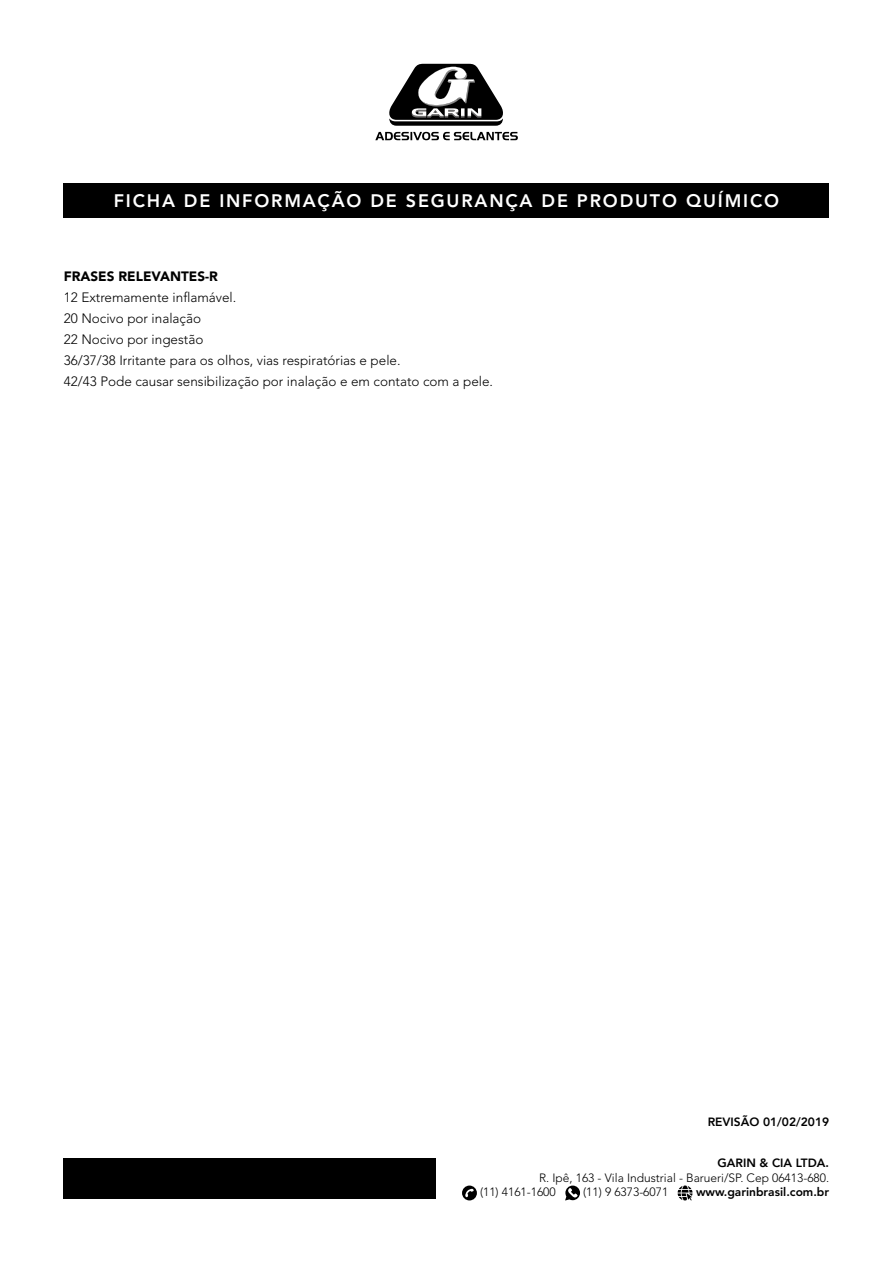
<style>
.page{position:relative;width:893px;height:1263px;background:#fff}
.page>*{position:absolute;margin:0;border:0;box-sizing:border-box;transform-origin:0 0}
.t1{font:800 18px "Avenir LT Std";letter-spacing:.1em;color:#fff}
.t2{font:300 13.5px/21px "Avenir LT Std";color:#000}
.t3{font:900 13.5px "Avenir LT Std";color:#000}
.t4{font:300 12px/14.4px "Avenir LT Std";color:#000}
.t5{font:800 12px "Avenir";color:#000}
.t6{font:800 12px "Avenir LT Std";color:#000}
</style>
<div class="page">
<svg style="left:462px;top:1185px;width:15px;height:15px"></svg>
<svg style="left:565px;top:1185px;width:15px;height:15px"></svg>
<svg style="left:678px;top:1185px;width:14px;height:15px"></svg>
<svg style="left:375px;top:132px;width:143px;height:8px"></svg>
<svg style="left:389px;top:64px;width:114px;height:62px"></svg>
<div style="left:64px;top:183px;width:765px;height:35px;background:#000"></div>
<div style="left:64px;top:1158px;width:372px;height:41px;background:#000"></div>
<h1 class="t1" style="left:114px;top:190px;width:667px">FICHA DE INFORMAÇÃO DE SEGURANÇA DE PRODUTO QUÍMICO</h1>
<p class="t3" style="left:64px;top:268px;width:156px">FRASES RELEVANTES-R</p>
<p class="t2" style="left:64px;top:287px;width:431px">12 Extremamente inflamável.<br>20 Nocivo por inalação<br>22 Nocivo por ingestão<br>36/37/38 Irritante para os olhos, vias respiratórias e pele.<br>42/43 Pode causar sensibilização por inalação e em contato com a pele.</p>
<p class="t5" style="left:708px;top:1113px;width:123px">REVISÃO 01/02/2019</p>
<p class="t5" style="left:718px;top:1154px;width:113px">GARIN &amp; CIA LTDA.</p>
<p class="t4" style="left:480px;top:1170px;width:351px;text-indent:59px">R. Ipê, 163 - Vila Industrial - Barueri/SP. Cep 06413-680. (11) 4161-1600</p>
<p class="t4" style="left:583px;top:1185px;width:87px">(11) 9 6373-6071</p>
<p class="t6" style="left:696px;top:1185px;width:135px">www.garinbrasil.com.br</p>
</div>
